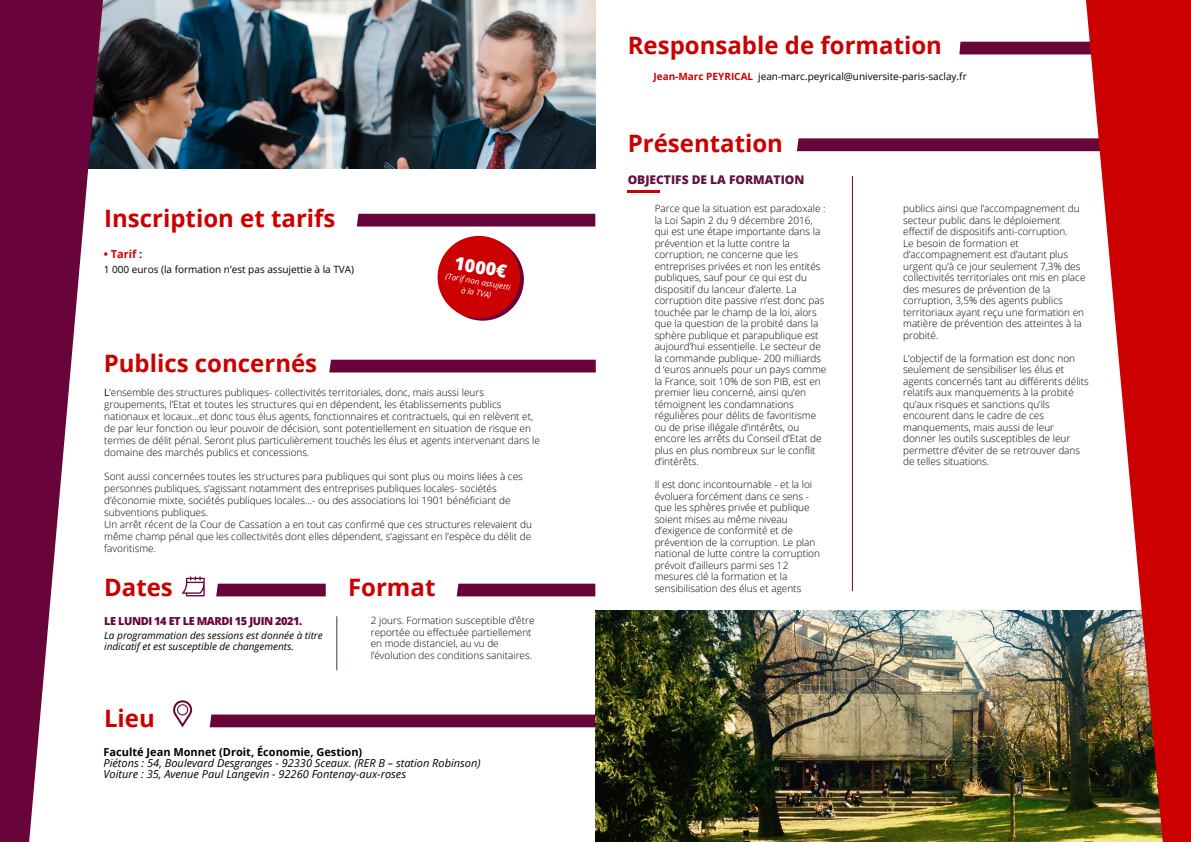
<style>
.page{position:relative;width:1191px;height:842px;background:#fff}
.page>*{position:absolute;margin:0;border:0;box-sizing:border-box;transform-origin:0 0}
.Titre_1{font:700 24px "Open Sans";color:#c00}
.Titres_à_puces{font:800 18px "Open Sans";color:#fff}
.Sous-titre_texte{font:800 12px "Open Sans";color:#63113f}
.Contenu{font:italic 11px "Open Sans";color:#000}
.sous-titre_contenu{font:italic 11px "Open Sans";color:#000}
.Contenu-2{font:700 11px "Open Sans";color:#000}
.Dates{font:800 11px "Open Sans";letter-spacing:-.04em;color:#69043b}
.Titres_à_puces-2{font:700 11px "Open Sans";color:#c00}
.texte{font:300 10px/11.5px "Open Sans";color:#000}
.Texte{font:300 10px/12px "Open Sans";color:#000}
.texte-2{font:italic 10px/11.5px "Open Sans";color:#000}
.texte-3{font:10px "Open Sans";color:#000}
.Texte-2{font:10px "Open Sans";color:#000}
.Titres_à_puces-3{font:italic 8px "Open Sans";color:#fff}
.s1{font-weight:400}
.s2{font-weight:700;color:#c00}
</style>
<div class="page">
<img style="left:103px;top:0;width:492px;height:169px">
<div style="left:457px;top:584px;width:138px;height:12px;background:#69043b"></div>
<svg style="left:216px;top:584px;width:110px;height:12px"></svg>
<div style="left:329px;top:360px;width:267px;height:12px;background:#69043b"></div>
<svg style="left:210px;top:714px;width:385px;height:13px;background:#6f0e43"></svg>
<div style="left:959px;top:42px;width:127px;height:12px;background:#69043b"></div>
<svg style="left:797px;top:138px;width:289px;height:13px;background:#6d0c41"></svg>
<div style="left:357px;top:214px;width:238px;height:12px;background:#69043b"></div>
<hr style="left:852px;top:176px;width:1px;height:415px;background:#69043b">
<svg style="left:6px;top:0;width:97px;height:842px;fill:#69043b"></svg>
<hr style="left:627px;top:191px;width:33px;height:2px;background:#c00">
<div style="left:0;top:0;width:6px;height:842px;background:#69043b"></div>
<svg style="left:182px;top:576px;width:23px;height:20px"></svg>
<svg style="left:173px;top:700px;width:19px;height:28px"></svg>
<hr style="left:336px;top:616px;width:1px;height:54px;background:#323e48">
<svg style="left:441px;top:238px;width:83px;height:83px"></svg>
<div style="left:437px;top:236px;width:83px;height:82px;background:#c00;border-radius:50%"></div>
<img style="left:595px;top:611px;width:491px;height:231px">
<svg style="left:1086px;top:0;width:98px;height:842px;fill:#c00"></svg>
<div style="left:1184px;top:0;width:7px;height:842px;background:#c00"></div>
<p class="Titre_1" style="left:104px;top:201px;width:233px">Inscription et tarifs</p>
<p class="Titres_à_puces-2" style="left:104px;top:246px;width:40px">• Tarif :</p>
<p class="Texte-2" style="left:104px;top:262px;width:252px">1 000 euros (la formation n’est pas assujettie à la TVA)</p>
<p class="Titre_1" style="left:104px;top:346px;width:215px">Publics concernés</p>
<p class="Titres_à_puces" style="left:457px;top:249px;width:54px;rotate:10deg">1000€</p>
<p class="Titres_à_puces-3" style="left:447px;top:270px;width:67px;rotate:10deg">(Tarif non assujetti</p>
<p class="Titres_à_puces-3" style="left:462px;top:284px;width:32px;rotate:10deg">à la TVA)</p>
<p class="Texte" style="left:104px;top:386px;width:437px"><span class="s1">L</span>’ensemble des structures publiques- collectivités territoriales, donc, mais aussi leurs groupements, l’Etat et toutes les structures qui en dépendent, les établissements publics nationaux et locaux...et donc tous élus agents, fonctionnaires et contractuels, qui en relèvent et, de par leur fonction ou leur pouvoir de décision, sont potentiellement en situation de risque en termes de délit pénal. Seront plus particulièrement touchés les élus et agents intervenant dans le domaine des marchés publics et concessions.</p>
<p class="Texte" style="left:104px;top:470px;width:420px">Sont aussi concernées toutes les structures para publiques qui sont plus ou moins liées à ces personnes publiques, s’agissant notamment des entreprises publiques locales- sociétés d’économie mixte, sociétés publiques locales...- ou des associations loi 1901 bénéficiant de subventions publiques.</p>
<p class="Texte" style="left:104px;top:518px;width:429px;text-align:justify">Un arrêt récent de la Cour de Cassation a en tout cas confirmé que ces structures relevaient du même champ pénal que les collectivités dont elles dépendent, s’agissant en l’espèce du délit de favoritisme.</p>
<p class="Titre_1" style="left:104px;top:571px;width:70px">Dates</p>
<p class="Titre_1" style="left:348px;top:571px;width:89px">Format</p>
<p class="Dates" style="left:104px;top:612px;width:200px">LE LUNDI 14 ET LE MARDI 15 JUIN 2021.</p>
<p class="texte-2" style="left:104px;top:629px;width:220px">La programmation des sessions est donnée à titre indicatif et est susceptible de changements.</p>
<p class="Titre_1" style="left:104px;top:702px;width:52px">Lieu</p>
<p class="texte" style="left:371px;top:615px;width:165px">2 jours. Formation susceptible d’être reportée ou effectuée partiellement en mode distanciel, au vu de l’évolution des conditions sanitaires.</p>
<p class="Contenu-2" style="left:103px;top:744px;width:260px">Faculté Jean Monnet (Droit, Économie, Gestion)</p>
<p class="Contenu" style="left:103px;top:755px;width:378px">Piétons : 54, Boulevard Desgranges - 92330 Sceaux. (RER B – station Robinson)</p>
<p class="sous-titre_contenu" style="left:103px;top:766px;width:304px">Voiture : 35, Avenue Paul Langevin - 92260 Fontenay-aux-roses</p>
<p class="Titre_1" style="left:627px;top:29px;width:316px">Responsable de formation</p>
<p class="texte-3" style="left:653px;top:70px;width:315px"><span class="s2">Jean-Marc PEYRICAL</span> jean-marc.peyrical@universite-paris-saclay.fr</p>
<p class="Titre_1" style="left:627px;top:126px;width:157px">Présentation</p>
<p class="Sous-titre_texte" style="left:627px;top:171px;width:178px">OBJECTIFS DE LA FORMATION</p>
<p class="texte" style="left:654px;top:203px;width:173px">Parce que la situation est paradoxale : la Loi Sapin 2 du 9 décembre 2016, qui est une étape importante dans la prévention et la lutte contre la corruption, ne concerne que les entreprises privées et non les entités publiques, sauf pour ce qui est du dispositif du lanceur d’alerte. La corruption dite passive n’est donc pas touchée par le champ de la loi, alors que la question de la probité dans la sphère publique et parapublique est aujourd’hui essentielle. Le secteur de la commande publique- 200 milliards d ‘euros annuels pour un pays comme la France, soit 10% de son PIB, est en premier lieu concerné, ainsi qu’en témoignent les condamnations régulières pour délits de favoritisme ou de prise illégale d’intérêts, ou encore les arrêts du Conseil d’Etat de plus en plus nombreux sur le conflit d’intérêts.</p>
<p class="texte" style="left:654px;top:479px;width:167px">Il est donc incontournable - et la loi évoluera forcément dans ce sens - que les sphères privée et publique soient mises au même niveau d’exigence de conformité et de prévention de la corruption. Le plan national de lutte contre la corruption prévoit d’ailleurs parmi ses 12 mesures clé la formation et la sensibilisation des élus et agents</p>
<p class="texte" style="left:903px;top:203px;width:178px">publics ainsi que l’accompagnement du secteur public dans le déploiement effectif de dispositifs anti-corruption.</p>
<p class="texte" style="left:903px;top:237px;width:184px">Le besoin de formation et d’accompagnement est d’autant plus urgent qu’à ce jour seulement 7,3% des collectivités territoriales ont mis en place des mesures de prévention de la corruption, 3,5% des agents publics territoriaux ayant reçu une formation en matière de prévention des atteintes à la probité.</p>
<p class="texte" style="left:903px;top:352px;width:187px">L’objectif de la formation est donc non seulement de sensibiliser les élus et agents concernés tant au différents délits relatifs aux manquements à la probité qu’aux risques et sanctions qu’ils encourent dans le cadre de ces manquements, mais aussi de leur donner les outils susceptibles de leur permettre d’éviter de se retrouver dans de telles situations.</p>
</div>
